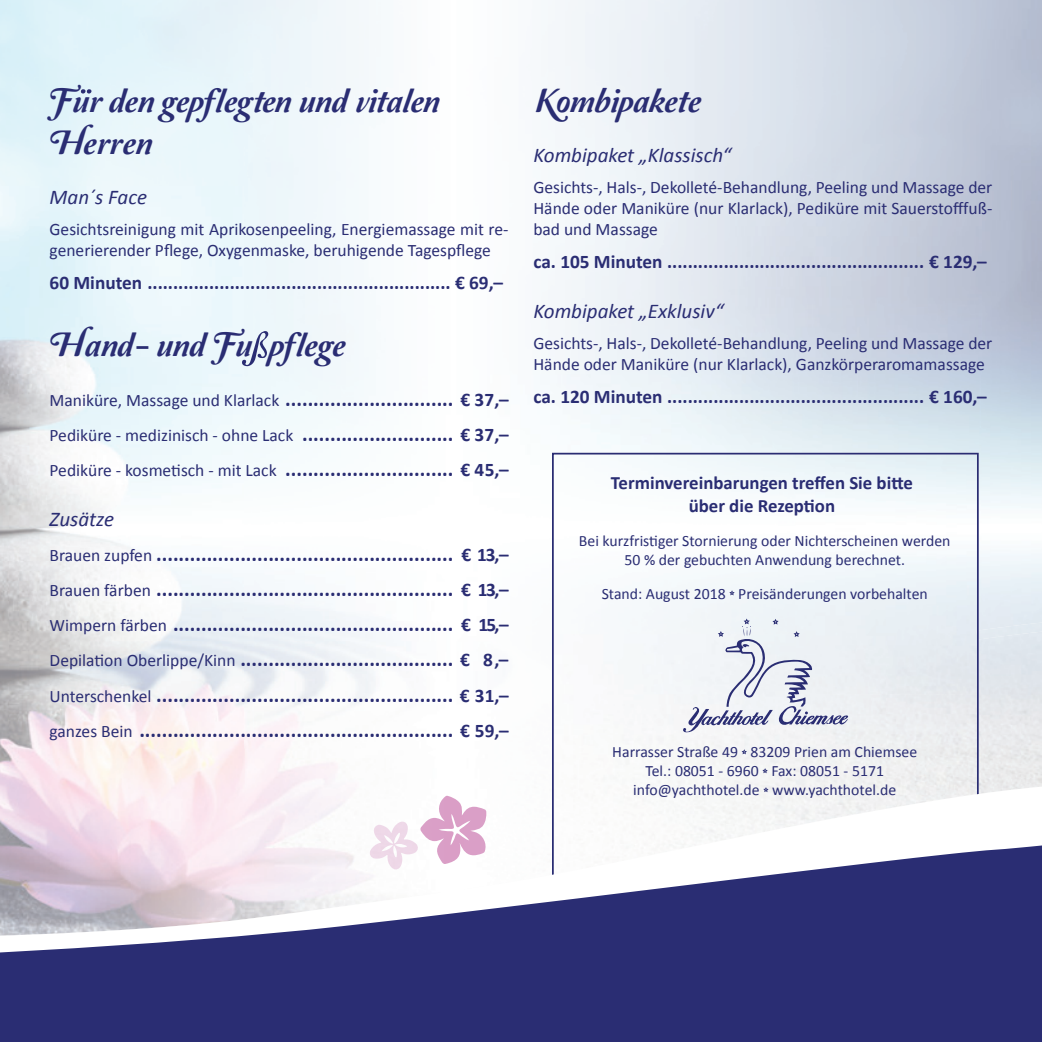
<style>
.page{position:relative;width:1042px;height:1042px;background:#fff}
.page>*{position:absolute;margin:0;border:0;box-sizing:border-box;transform-origin:0 0}
.t1{font:35px/42px "Amperzand";letter-spacing:-.02em;color:#2a2d73}
.t2{font:35px "Amperzand";color:#2a2d73}
.t3{font:700 21px/35.2px "Calibri";color:#2a2d73}
.t4{font:italic 21px "Calibri";color:#2a2d73}
.t5{font:700 19.25px "Calibri";color:#2a2d73}
.t6{font:700 18.9px/23.1px "Calibri";color:#2a2d73;text-align:center}
.t7{font:17.5px/21px "Calibri";color:#2a2d73}
.t8{font:15.75px/18.9px "Calibri";color:#2a2d73;text-align:center}
.s1{font-weight:400;font-size:17.5px}
.s2{font-size:19.25px}
.s3{font-weight:700;font-size:21px}
.s4{font-weight:700;font-size:19.25px}
.s5{font-weight:400;font-style:italic}
</style>
<div class="page">
<img style="left:552px;top:374px;width:429px;height:125px">
<img style="left:978px;top:499px;width:3px;height:282px">
<img style="left:0;top:748px;width:245px;height:33px">
<div style="left:978px;top:616px;width:64px;height:91px;background:#e1e6ec"></div>
<svg style="left:81px;top:89px;width:10px;height:5px"></svg>
<svg style="left:242px;top:331px;width:26px;height:35px"></svg>
<svg style="left:552px;top:453px;width:426px;height:328px;fill:#f5f8fa"></svg>
<svg style="left:682px;top:618px;width:167px;height:115px"></svg>
<svg style="left:729px;top:590px;width:6px;height:5px"></svg>
<svg style="left:741px;top:749px;width:6px;height:5px"></svg>
<svg style="left:762px;top:768px;width:6px;height:5px"></svg>
<svg style="left:0;top:781px;width:1042px;height:44px;fill:#fbf6f7"></svg>
<svg style="left:0;top:828px;width:1042px;height:214px;fill:#2a2d73"></svg>
<h1 class="t1" style="left:50px;top:82px;width:391px">Fur den gepflegten und vitalen<br>Herren</h1>
<p class="t4" style="left:50px;top:184px;width:99px">Man´s Face</p>
<p class="t7" style="left:50px;top:218px;width:460px">Gesichtsreinigung mit Aprikosenpeeling, Energiemassage mit re&shy;generierender Pflege, Oxygenmaske, beruhigende Tagespflege</p>
<p class="t5" style="left:50px;top:270px;width:455px">60 Minuten ........................................................... € 69,–</p>
<h1 class="t2" style="left:50px;top:326px;width:298px">Hand- und Fu pflege</h1>
<p class="t3" style="left:50px;top:380px;width:460px"><span class="s1">Maniküre, Massage und Klarlack</span> .............................. <span class="s2">€ 37,–</span></p>
<p class="t7" style="left:50px;top:424px;width:460px">Pediküre - medizinisch - ohne Lack <span class="s3">...........................</span> <span class="s4">€ 37,–</span></p>
<p class="t3" style="left:50px;top:450px;width:460px"><span class="s1">Pediküre - kosmetisch - mit Lack</span> .............................. <span class="s2">€ 45,–</span></p>
<p class="t3" style="left:50px;top:500px;width:460px"><span class="s5">Zusätze<br></span><span class="s1">Brauen zupfen</span> ..................................................... <span class="s2">€ 13,– </span><span class="s1">Brauen färben</span> ..................................................... <span class="s2">€ 13,– </span><span class="s1">Wimpern färben</span> .................................................. <span class="s2">€ 15,– </span><span class="s1">Depilation Oberlippe/Kinn</span> ...................................... <span class="s2">€ 8,– </span><span class="s1">Unterschenkel</span> ..................................................... <span class="s2">€ 31,– </span><span class="s1">ganzes Bein</span> ........................................................ <span class="s2">€ 59,–</span></p>
<h1 class="t2" style="left:533px;top:82px;width:169px">Kombipakete</h1>
<p class="t4" style="left:533px;top:142px;width:199px">Kombipaket „Klassisch“</p>
<p class="t7" style="left:533px;top:176px;width:460px;text-align:justify">Gesichts-, Hals-, Dekolleté-Behandlung, Peeling und Massage der Hände oder Maniküre (nur Klarlack), Pediküre mit Sauerstofffuß&shy;bad und Massage</p>
<p class="t5" style="left:533px;top:249px;width:455px">ca. 105 Minuten .................................................. € 129,–</p>
<p class="t4" style="left:533px;top:298px;width:192px">Kombipaket „Exklusiv“</p>
<p class="t7" style="left:533px;top:332px;width:460px">Gesichts-, Hals-, Dekolleté-Behandlung, Peeling und Massage der<br>Hände oder Maniküre (nur Klarlack), Ganzkörperaromamassage</p>
<p class="t5" style="left:533px;top:384px;width:455px">ca. 120 Minuten .................................................. € 160,–</p>
<p class="t6" style="left:611px;top:470px;width:303px">Terminvereinbarungen treffen Sie bitte über die Rezeption</p>
<p class="t8" style="left:579px;top:531px;width:373px">Bei kurzfristiger Stornierung oder Nichterscheinen werden<br>50 % der gebuchten Anwendung berechnet.</p>
<p class="t8" style="left:602px;top:583px;width:328px">Stand: August 2018 Preisänderungen vorbehalten</p>
<p class="t8" style="left:612px;top:741px;width:306px">Harrasser Straße 49 83209 Prien am Chiemsee<br>Tel.: 08051 - 6960 Fax: 08051 - 5171 info@yachthotel.de www.yachthotel.de</p>
</div>
